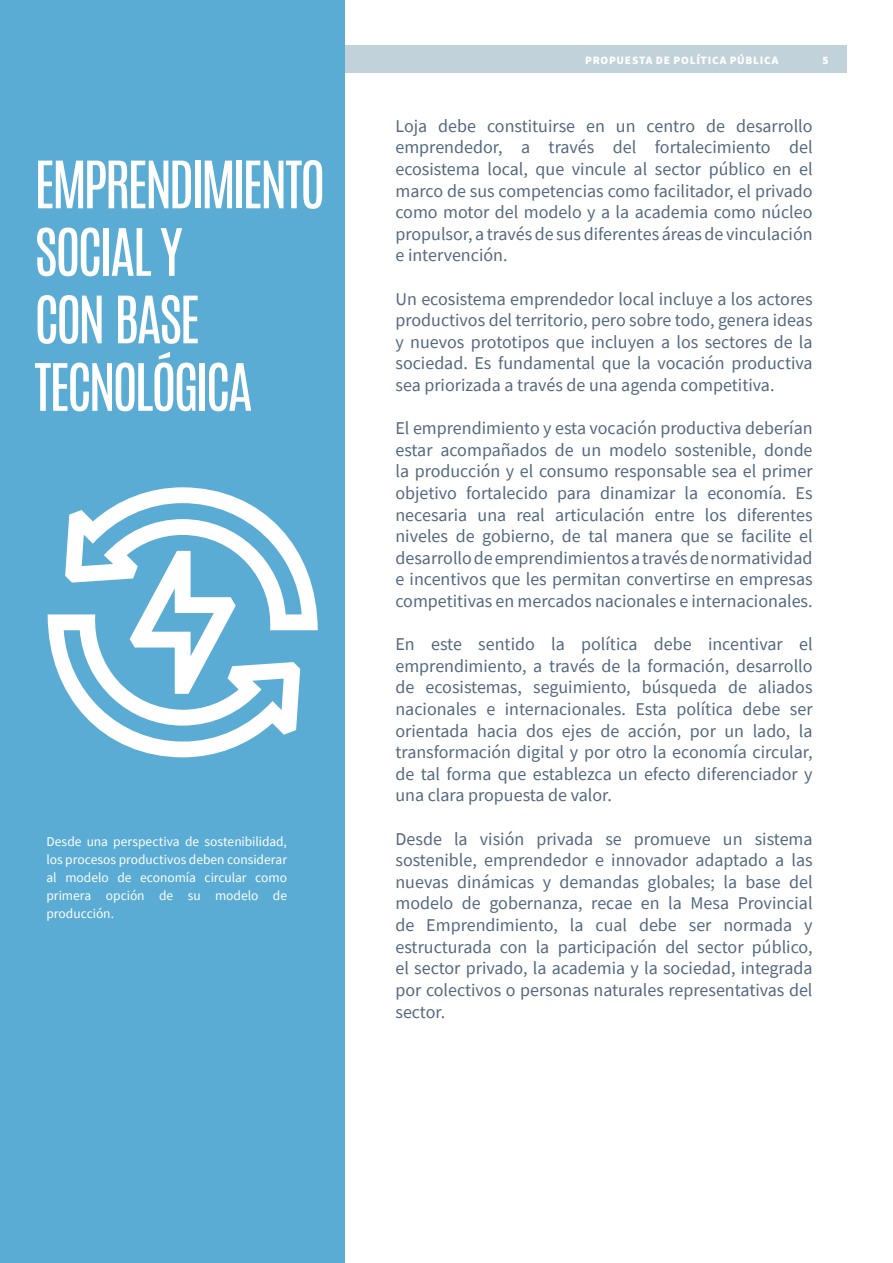
<style>
.page{position:relative;width:893px;height:1263px;background:#fff}
.page>*{position:absolute;margin:0;border:0;box-sizing:border-box;transform-origin:0 0}
.Headline{font:55.5px/67.5px "Antonio";letter-spacing:-.06em;color:#fff}
.t1{font:18px/21.6px "Source Sans Pro";color:#54687f;text-align:justify}
.Master_Page___Left{font:13.5px/18px "Source Sans Pro";letter-spacing:-.005em;color:#fff;text-align:justify}
.t2{font:900 11.25px "Source Sans Pro";letter-spacing:.07em;color:#fff}
</style>
<div class="page">
<div style="left:46px;top:46px;width:801px;height:27px;background:#c1d2db"></div>
<div style="left:0;top:0;width:344px;height:1263px;background:#5aacd5"></div>
<svg style="left:48px;top:487px;width:270px;height:270px"></svg>
<p class="Headline" style="left:34px;top:151px;width:293px">EMPRENDIMIENTO<br>SOCIAL Y<br>CON BASE<br>TECNOLÓGICA</p>
<p class="Master_Page___Left" style="left:46px;top:833px;width:242px">Desde una perspectiva de sostenibilidad, los procesos productivos deben considerar al modelo de economía circular como primera opción de su modelo de producción.</p>
<p class="t2" style="left:585px;top:52px;width:195px">PROPUESTA DE POLÍTICA PÚBLICA</p>
<p class="t2" style="left:823px;top:52px;width:8px">5</p>
<p class="t1" style="left:395px;top:115px;width:419px">Loja debe constituirse en un centro de desarrollo emprendedor, a través del fortalecimiento del ecosistema local, que vincule al sector público en el marco de sus competencias como facilitador, el privado como motor del modelo y a la academia como núcleo propulsor, a través de sus diferentes áreas de vinculación e intervención.</p>
<p class="t1" style="left:395px;top:288px;width:419px">Un ecosistema emprendedor local incluye a los actores productivos del territorio, pero sobre todo, genera ideas y nuevos prototipos que incluyen a los sectores de la sociedad. Es fundamental que la vocación productiva sea priorizada a través de una agenda competitiva.</p>
<p class="t1" style="left:395px;top:417px;width:419px">El emprendimiento y esta vocación productiva deberían estar acompañados de un modelo sostenible, donde la producción y el consumo responsable sea el primer objetivo fortalecido para dinamizar la economía. Es necesaria una real articulación entre los diferentes niveles de gobierno, de tal manera que se facilite el desarrollo de emprendimientos a través de normatividad e incentivos que les permitan convertirse en empresas competitivas en mercados nacionales e internacionales.</p>
<p class="t1" style="left:395px;top:633px;width:419px">En este sentido la política debe incentivar el emprendimiento, a través de la formación, desarrollo de ecosistemas, seguimiento, búsqueda de aliados nacionales e internacionales. Esta política debe ser orientada hacia dos ejes de acción, por un lado, la transformación digital y por otro la economía circular, de tal forma que establezca un efecto diferenciador y una clara propuesta de valor.</p>
<p class="t1" style="left:395px;top:828px;width:419px">Desde la visión privada se promueve un sistema sostenible, emprendedor e innovador adaptado a las nuevas dinámicas y demandas globales; la base del modelo de gobernanza, recae en la Mesa Provincial de Emprendimiento, la cual debe ser normada y estructurada con la participación del sector público, el sector privado, la academia y la sociedad, integrada por colectivos o personas naturales representativas del sector.</p>
</div>
